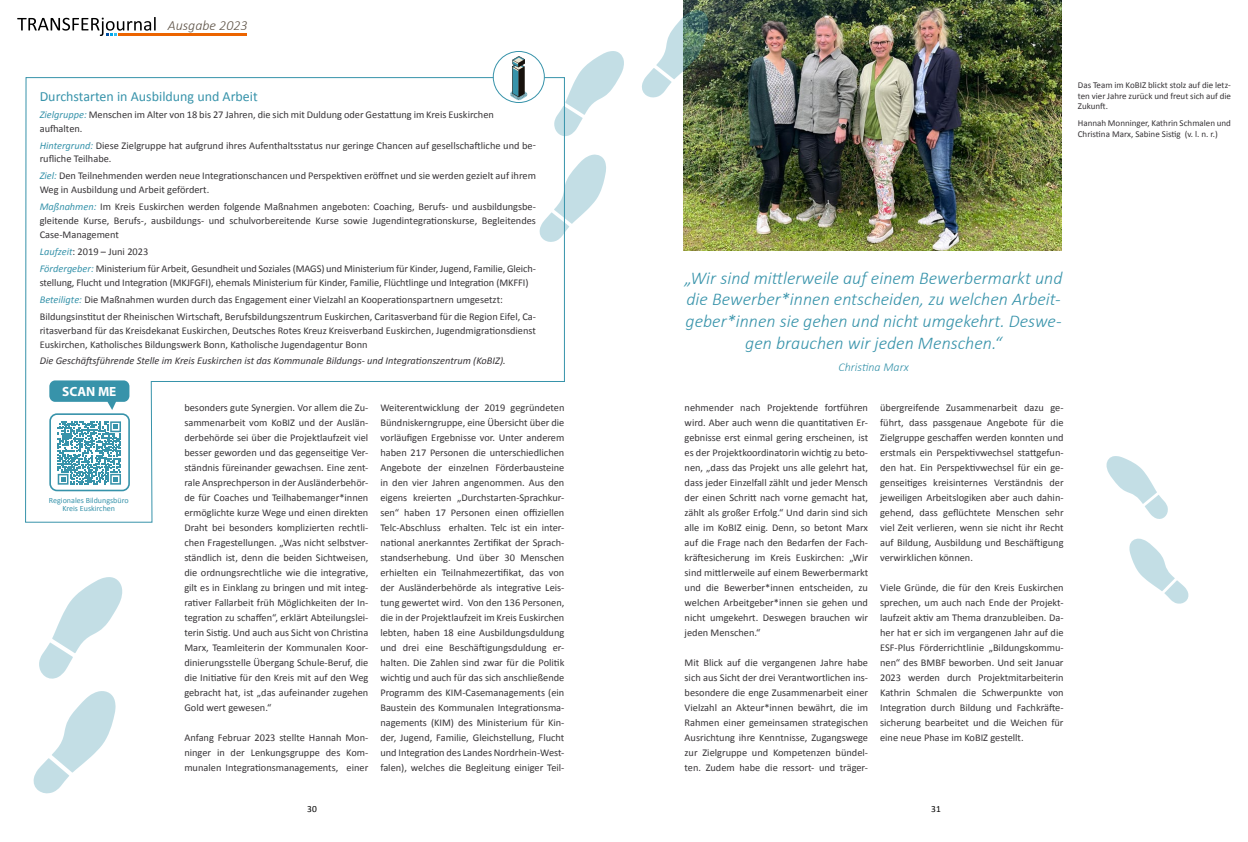
<style>
.page{position:relative;width:1248px;height:842px;background:#fff}
.page>*{position:absolute;margin:0;border:0;box-sizing:border-box;transform-origin:0 0}
.t1{font:italic 300 18px/21.6px "Calibri";color:#3793aa;text-align:center}
.t2{font:14px "Calibri";color:#3793aa}
.t3{font:italic 300 14px "Calibri";color:#5e5347}
.t4{font:700 13.3px "Myriad Pro";color:#fff}
.t5{font:italic 300 12px "Calibri";color:#3793aa}
.t6{font:10.4px/15px "Calibri";color:#373437;text-align:justify}
.t7{font:italic 10.4px "Calibri";color:#373437}
.t8{font:9.4px "Calibri";color:#000}
.t9{font:9px/10.8px "Calibri";color:#373437;text-align:justify}
.t10{font:8px/8px "Calibri";color:#3793aa;text-align:center}
.s1{font-style:italic;color:#3793aa}
</style>
<div class="page">
<hr style="left:118px;top:33px;width:129px;height:3px;background:#ec6400">
<svg style="left:17px;top:17px;width:139px;height:19px"></svg>
<img style="left:683px;top:0;width:378px;height:250px">
<svg style="left:33px;top:691px;width:83px;height:103px"></svg>
<svg style="left:39px;top:577px;width:84px;height:102px"></svg>
<svg style="left:642px;top:9px;width:66px;height:89px"></svg>
<svg style="left:25px;top:77px;width:540px;height:446px"></svg>
<div style="left:493px;top:51px;width:51px;height:52px;background:#fff;border-radius:50%"></div>
<div style="left:493px;top:51px;width:51px;height:52px;border:1px solid #3793aa;border-radius:50%"></div>
<svg style="left:510px;top:56px;width:17px;height:44px"></svg>
<svg style="left:539px;top:154px;width:67px;height:88px"></svg>
<svg style="left:554px;top:51px;width:70px;height:86px"></svg>
<svg style="left:1106px;top:456px;width:61px;height:63px"></svg>
<svg style="left:1129px;top:538px;width:59px;height:66px"></svg>
<svg style="left:49px;top:380px;width:80px;height:30px"></svg>
<svg style="left:58px;top:421px;width:63px;height:64px"></svg>
<div style="left:49px;top:413px;width:81px;height:78px;border:2px solid #3793aa;border-radius:7px"></div>
<h2 class="t3" style="left:168px;top:17px;width:81px">Ausgabe 2023</h2>
<h2 class="t2" style="left:40px;top:86px;width:220px">Durchstarten in Ausbildung und Arbeit</h2>
<p class="t6" style="left:40px;top:107px;width:455px;line-height:14px"><span class="s1">Zielgruppe:</span> Menschen im Alter von 18 bis 27 Jahren, die sich mit Duldung oder Gestattung im Kreis Euskirchen aufhalten.</p>
<p class="t6" style="left:40px;top:138px;width:497px;line-height:14px"><span class="s1">Hintergrund:</span> Diese Zielgruppe hat aufgrund ihres Aufenthaltsstatus nur geringe Chancen auf gesellschaftliche und be&shy;rufliche Teilhabe.</p>
<p class="t6" style="left:40px;top:169px;width:497px;line-height:14px"><span class="s1">Ziel:</span> Den Teilnehmenden werden neue Integrationschancen und Perspektiven eröffnet und sie werden gezielt auf ihrem<br>Weg in Ausbildung und Arbeit gefördert.</p>
<p class="t6" style="left:40px;top:199px;width:498px;line-height:14px"><span class="s1">Maßnahmen:</span> Im Kreis Euskirchen werden folgende Maßnahmen angeboten: Coaching, Berufs- und ausbildungsbe&shy;gleitende Kurse, Berufs-, ausbildungs- und schulvorbereitende Kurse sowie Jugendintegrationskurse, Begleitendes Case-Management</p>
<p class="t6" style="left:40px;top:243px;width:497px;line-height:16.8px"><span class="s1">Laufzeit</span>: 2019 – Juni 2023<br><span class="s1">Fördergeber:</span> Ministerium für Arbeit, Gesundheit und Soziales (MAGS) und Ministerium für Kinder, Jugend, Familie, Gleich-</p>
<p class="t6" style="left:40px;top:274px;width:497px;line-height:16.8px;text-align:left">stellung, Flucht und Integration (MKJFGFI), ehemals Ministerium für Kinder, Familie, Flüchtlinge und Integration (MKFFI)<br><span class="s1">Beteiligte:</span> Die Maßnahmen wurden durch das Engagement einer Vielzahl an Kooperationspartnern umgesetzt:<br>Bildungsinstitut der Rheinischen Wirtschaft, Berufsbildungszentrum Euskirchen, Caritasverband für die Region Eifel, Ca-</p>
<p class="t6" style="left:40px;top:323px;width:497px;line-height:14px">ritasverband für das Kreisdekanat Euskirchen, Deutsches Rotes Kreuz Kreisverband Euskirchen, Jugendmigrationsdienst<br>Euskirchen, Katholisches Bildungswerk Bonn, Katholische Jugendagentur Bonn</p>
<p class="t7" style="left:40px;top:354px;width:467px">Die Geschäftsführende Stelle im Kreis Euskirchen ist das Kommunale Bildungs- und Integrationszentrum (KoBIZ).</p>
<p class="t4" style="left:62px;top:383px;width:56px">SCAN ME</p>
<h1 class="t1" style="left:684px;top:267px;width:379px">„Wir sind mittlerweile auf einem Bewerbermarkt und die Bewerber*innen entscheiden, zu welchen Arbeit&shy;geber*innen sie gehen und nicht umgekehrt. Deswe&shy;gen brauchen wir jeden Menschen.“</h1>
<p class="t5" style="left:838px;top:360px;width:72px">Christina Marx</p>
<p class="t10" style="left:49px;top:496px;width:81px">Regionales Bildungsbüro<br>Kreis Euskirchen</p>
<p class="t6" style="left:184px;top:400px;width:185px">besonders gute Synergien. Vor allem die Zu&shy;sammenarbeit vom KoBIZ und der Auslän&shy;derbehörde sei über die Projektlaufzeit viel besser geworden und das gegenseitige Ver&shy;ständnis füreinander gewachsen. Eine zent&shy;rale Ansprechperson in der Ausländerbehör&shy;de für Coaches und Teilhabemanger*innen ermöglichte kurze Wege und einen direkten Draht bei besonders komplizierten rechtli&shy;chen Fragestellungen. „Was nicht selbstver&shy;ständlich ist, denn die beiden Sichtweisen, die ordnungsrechtliche wie die integrative, gilt es in Einklang zu bringen und mit integ&shy;rativer Fallarbeit früh Möglichkeiten der In&shy;tegration zu schaffen“, erklärt Abteilungslei&shy;terin Sistig. Und auch aus Sicht von Christina Marx, Teamleiterin der Kommunalen Koor&shy;dinierungsstelle Übergang Schule-Beruf, die die Initiative für den Kreis mit auf den Weg gebracht hat, ist „das aufeinander zugehen Gold wert gewesen.“</p>
<p class="t6" style="left:184px;top:730px;width:185px">Anfang Februar 2023 stellte Hannah Mon&shy;ninger in der Lenkungsgruppe des Kom&shy;munalen Integrationsmanagements, einer</p>
<p class="t6" style="left:380px;top:400px;width:185px">Weiterentwicklung der 2019 gegründeten Bündniskerngruppe, eine Übersicht über die vorläufigen Ergebnisse vor. Unter anderem haben 217 Personen die unterschiedlichen Angebote der einzelnen Förderbausteine in den vier Jahren angenommen. Aus den eigens kreierten „Durchstarten-Sprachkur&shy;sen“ haben 17 Personen einen offiziellen Telc-Abschluss erhalten. Telc ist ein inter&shy;national anerkanntes Zertifikat der Sprach&shy;standserhebung. Und über 30 Menschen erhielten ein Teilnahmezertifikat, das von der Ausländerbehörde als integrative Leis&shy;tung gewertet wird. Von den 136 Personen, die in der Projektlaufzeit im Kreis Euskirchen lebten, haben 18 eine Ausbildungsduldung und drei eine Beschäftigungsduldung er&shy;halten. Die Zahlen sind zwar für die Politik wichtig und auch für das sich anschließende Programm des KIM-Casemanagements (ein Baustein des Kommunalen Integrationsma&shy;nagements (KIM) des Ministerium für Kin&shy;der, Jugend, Familie, Gleichstellung, Flucht und Integration des Landes Nordrhein-West&shy;falen), welches die Begleitung einiger Teil-</p>
<p class="t6" style="left:684px;top:400px;width:185px">nehmender nach Projektende fortführen wird. Aber auch wenn die quantitativen Er&shy;gebnisse erst einmal gering erscheinen, ist es der Projektkoordinatorin wichtig zu beto&shy;nen, „dass das Projekt uns alle gelehrt hat, dass jeder Einzelfall zählt und jeder Mensch der einen Schritt nach vorne gemacht hat, zählt als großer Erfolg.“ Und darin sind sich alle im KoBIZ einig. Denn, so betont Marx auf die Frage nach den Bedarfen der Fach&shy;kräftesicherung im Kreis Euskirchen: „Wir sind mittlerweile auf einem Bewerbermarkt und die Bewerber*innen entscheiden, zu welchen Arbeitgeber*innen sie gehen und nicht umgekehrt. Deswegen brauchen wir jeden Menschen.“</p>
<p class="t6" style="left:684px;top:655px;width:185px">Mit Blick auf die vergangenen Jahre habe sich aus Sicht der drei Verantwortlichen ins&shy;besondere die enge Zusammenarbeit einer Vielzahl an Akteur*innen bewährt, die im Rahmen einer gemeinsamen strategischen Ausrichtung ihre Kenntnisse, Zugangswege zur Zielgruppe und Kompetenzen bündel&shy;ten. Zudem habe die ressort- und träger-</p>
<p class="t6" style="left:880px;top:400px;width:185px">übergreifende Zusammenarbeit dazu ge&shy;führt, dass passgenaue Angebote für die Zielgruppe geschaffen werden konnten und erstmals ein Perspektivwechsel stattgefun&shy;den hat. Ein Perspektivwechsel für ein ge&shy;genseitiges kreisinternes Verständnis der jeweiligen Arbeitslogiken aber auch dahin&shy;gehend, dass geflüchtete Menschen sehr viel Zeit verlieren, wenn sie nicht ihr Recht auf Bildung, Ausbildung und Beschäftigung verwirklichen können.</p>
<p class="t6" style="left:880px;top:580px;width:185px">Viele Gründe, die für den Kreis Euskirchen sprechen, um auch nach Ende der Projekt&shy;laufzeit aktiv am Thema dranzubleiben. Da&shy;her hat er sich im vergangenen Jahr auf die ESF-Plus Förderrichtlinie „Bildungskommu&shy;nen“ des BMBF beworben. Und seit Januar 2023 werden durch Projektmitarbeiterin Kathrin Schmalen die Schwerpunkte von Integration durch Bildung und Fachkräfte&shy;sicherung bearbeitet und die Weichen für eine neue Phase im KoBIZ gestellt.</p>
<p class="t8" style="left:307px;top:803px;width:11px">30</p>
<p class="t8" style="left:931px;top:803px;width:11px">31</p>
<p class="t9" style="left:1077px;top:79px;width:155px">Das Team im KoBIZ blickt stolz auf die letz&shy;ten vier Jahre zurück und freut sich auf die Zukunft.</p>
<p class="t9" style="left:1077px;top:118px;width:155px">Hannah Monninger, Kathrin Schmalen und<br>Christina Marx, Sabine Sistig (v. l. n. r.)</p>
</div>
